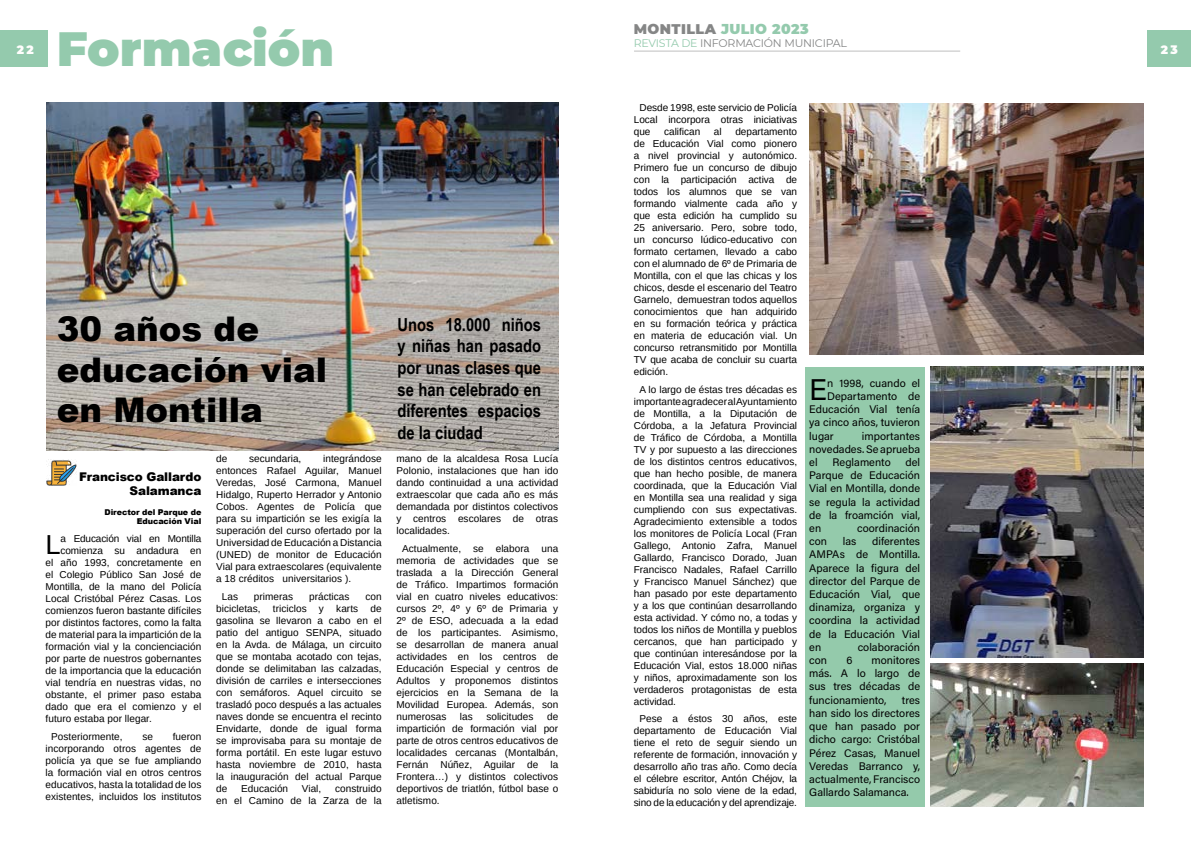
<style>
.page{position:relative;width:1191px;height:842px;background:#fff}
.page>*{position:absolute;margin:0;border:0;box-sizing:border-box;transform-origin:0 0}
.t1{font:900 48px "Montserrat";color:#94caad}
.t2{font:900 34px/40.8px "Arial";color:#000}
.t3{font:30px "Acumin Variable Concept";color:#000}
.t4{font:27.4px "Arimo";color:#000}
.t5{font:700 18px/21.6px "Arial Narrow";color:#000;text-align:justify}
.t6{font:900 14px "Montserrat";letter-spacing:.03em;color:#94caad}
.t7{font:900 12px/14.4px "Arial";letter-spacing:-.01em;color:#000;text-align:right}
.t8{font:900 12px "Montserrat";color:#fffefd}
.t9{font:11px/13.2px "Acumin Variable Concept";letter-spacing:.02em;color:#000;text-align:justify}
.t10{font:11px "Montserrat";letter-spacing:-.02em;color:#858686}
.t11{font:10px/12px "Arimo";letter-spacing:.005em;color:#000;text-align:justify}
.t12{font:10px "Arimo";letter-spacing:-.015em;color:#000}
.t13{font:900 8px/9.6px "Arial";letter-spacing:-.01em;color:#000;text-align:right}
.s1{color:#858686}
.s2{color:#94caad}
</style>
<div class="page">
<div style="left:805px;top:367px;width:119px;height:440px;background:#94caab"></div>
<div style="left:1147px;top:30px;width:43px;height:37px;background:#94caad"></div>
<hr style="left:634px;top:51px;width:326px;height:1px;background:#bfbfbf">
<div style="left:0;top:30px;width:48px;height:37px;background:#94caad"></div>
<img style="left:47px;top:103px;width:511px;height:348px">
<img style="left:809px;top:104px;width:334px;height:251px">
<img style="left:930px;top:664px;width:213px;height:143px">
<img style="left:930px;top:367px;width:213px;height:291px">
<img style="left:47px;top:460px;width:30px;height:26px">
<p class="t8" style="left:17px;top:41px;width:18px">22</p>
<h1 class="t1" style="left:57px;top:13px;width:279px">Formación</h1>
<h2 class="t2" style="left:57px;top:307px;width:272px">30 años de educación vial en Montilla</h2>
<h3 class="t5" style="left:397px;top:313px;width:145px">Unos 18.000 niños y niñas han pasado por unas clases que se han celebrado en diferentes espacios de la ciudad</h3>
<p class="t7" style="left:79px;top:469px;width:124px">Francisco Gallardo<br>Salamanca</p>
<p class="t13" style="left:105px;top:507px;width:98px">Director del Parque de<br>Educación Vial</p>
<h3 class="t4" style="left:46px;top:527px;width:17px">L</h3>
<p class="t12" style="left:60px;top:532px;width:142px">a Educación vial en Montilla</p>
<p class="t11" style="left:60px;top:545px;width:142px">comienza su andadura en</p>
<p class="t11" style="left:46px;top:557px;width:157px">el año 1993, concretamente en</p>
<p class="t11" style="left:46px;top:569px;width:157px">el Colegio Público San José de</p>
<p class="t11" style="left:46px;top:581px;width:157px">Montilla, de la mano del Policía</p>
<p class="t11" style="left:46px;top:593px;width:157px">Local Cristóbal Pérez Casas. Los</p>
<p class="t11" style="left:46px;top:605px;width:157px">comienzos fueron bastante difíciles</p>
<p class="t11" style="left:46px;top:617px;width:157px">por distintos factores, como la falta</p>
<p class="t11" style="left:46px;top:629px;width:157px">de material para la impartición de la</p>
<p class="t11" style="left:46px;top:641px;width:157px">formación vial y la concienciación</p>
<p class="t11" style="left:46px;top:653px;width:157px">por parte de nuestros gobernantes</p>
<p class="t11" style="left:46px;top:665px;width:157px">de la importancia que la educación</p>
<p class="t11" style="left:46px;top:677px;width:157px">vial tendría en nuestras vidas, no</p>
<p class="t11" style="left:46px;top:689px;width:157px">obstante, el primer paso estaba</p>
<p class="t11" style="left:46px;top:701px;width:157px">dado que era el comienzo y el</p>
<p class="t11" style="left:46px;top:713px;width:108px">futuro estaba por llegar.</p>
<p class="t11" style="left:51px;top:730px;width:73px">Posteriormente,</p>
<p class="t11" style="left:142px;top:730px;width:12px">se</p>
<p class="t11" style="left:46px;top:730px;width:157px;text-indent:127px">fueron incorporando otros agentes de policía ya que se fue ampliando la formación vial en otros centros educativos, hasta la totalidad de los existentes, incluidos los institutos</p>
<p class="t11" style="left:216px;top:453px;width:167px;text-indent:107px">integrándose entonces Rafael Aguilar, Manuel Veredas, José Carmona, Manuel Hidalgo, Ruperto Herrador y Antonio Cobos. Agentes de Policía que para su impartición se les exigía la superación del curso ofertado por la Universidad de Educación a Distancia (UNED) de monitor de Educación Vial para extraescolares (equivalente a 18 créditos universitarios ).</p>
<p class="t11" style="left:222px;top:591px;width:18px">Las</p>
<p class="t11" style="left:254px;top:591px;width:41px">primeras</p>
<p class="t11" style="left:309px;top:591px;width:42px">prácticas</p>
<p class="t11" style="left:216px;top:453px;width:13px">de</p>
<p class="t11" style="left:249px;top:453px;width:54px">secundaria,</p>
<p class="t11" style="left:216px;top:591px;width:167px;text-indent:149px">con bicicletas, triciclos y karts de gasolina se llevaron a cabo en el patio del antiguo SENPA, situado en la Avda. de Málaga, un circuito que se montaba acotado con tejas, donde se delimitaban las calzadas, división de carriles e intersecciones con semáforos. Aquel circuito se trasladó poco después a las actuales naves donde se encuentra el recinto Envidarte, donde de igual forma se improvisaba para su montaje de forma portátil. En este lugar estuvo hasta noviembre de 2010, hasta la inauguración del actual Parque de</p>
<p class="t11" style="left:241px;top:783px;width:49px">Educación</p>
<p class="t11" style="left:302px;top:783px;width:21px">Vial,</p>
<p class="t11" style="left:216px;top:783px;width:167px;text-align:right">construido<br>en el Camino de la Zarza de la</p>
<p class="t11" style="left:396px;top:453px;width:163px">mano de la alcaldesa Rosa Lucía Polonio, instalaciones que han ido dando continuidad a una actividad extraescolar que cada año es más demandada por distintos colectivos y centros escolares de otras localidades.</p>
<p class="t11" style="left:396px;top:543px;width:163px;text-indent:6px">Actualmente, se elabora una memoria de actividades que se traslada a la Dirección General de Tráfico. Impartimos formación vial en cuatro niveles educativos: cursos 2º, 4º y 6º de Primaria y 2º de ESO, adecuada a la edad de los participantes. Asimismo, se desarrollan de manera anual actividades en los centros de Educación Especial y centros de Adultos y proponemos distintos ejercicios en la Semana de la Movilidad Europea. Además, son numerosas</p>
<p class="t11" style="left:396px;top:711px;width:163px;text-indent:150px">de impartición de formación vial por parte de otros centros educativos de localidades cercanas (Montalbán, Fernán Núñez, Aguilar de la Frontera…) y distintos colectivos deportivos de triatlón, fútbol base o atletismo.</p>
<p class="t11" style="left:460px;top:711px;width:14px">las</p>
<p class="t11" style="left:486px;top:711px;width:49px">solicitudes</p>
<h3 class="t6" style="left:634px;top:18px;width:176px"><span class="s1">MONTILLA</span> JULIO 2023</h3>
<p class="t10" style="left:634px;top:35px;width:215px"><span class="s2">REVISTA DE</span> INFORMACIÓN MUNICIPAL</p>
<p class="t11" style="left:634px;top:102px;width:165px;text-indent:6px">Desde 1998, este servicio de Policía Local incorpora otras iniciativas que</p>
<p class="t11" style="left:634px;top:126px;width:165px;text-indent:102px">departamento de Educación Vial como pionero a nivel provincial y autonómico.<br>Primero fue un concurso de dibujo con la participación activa de todos los alumnos que se van formando vialmente cada año y que esta edición ha cumplido su 25 aniversario. Pero, sobre todo, un concurso lúdico-educativo con formato certamen, llevado a cabo con el alumnado de 6º de Primaria de Montilla, con el que las chicas y los chicos, desde el escenario del Teatro Garnelo, demuestran todos aquellos conocimientos que han adquirido en su formación teórica y práctica en materia de educación vial. Un concurso retransmitido por Montilla TV que acaba de concluir su cuarta edición.</p>
<p class="t11" style="left:634px;top:383px;width:165px;text-indent:6px">A lo largo de éstas tres décadas es importante agradecer al Ayuntamiento de Montilla, a la Diputación de Córdoba, a la Jefatura Provincial de Tráfico de Córdoba, a Montilla TV y por supuesto a las direcciones de los distintos centros educativos, que han hecho posible, de manera coordinada, que la Educación Vial en Montilla sea una realidad y siga cumpliendo con sus expectativas.<br>Agradecimiento extensible a todos los monitores de Policía Local (Fran Gallego, Antonio Zafra, Manuel Gallardo, Francisco Dorado, Juan Francisco Nadales, Rafael Carrillo y Francisco Manuel Sánchez) que han pasado por este departamento y a los que continúan desarrollando esta actividad. Y cómo no, a todas y todos los niños de Montilla y pueblos cercanos, que han participado y que continúan interesándose por la Educación Vial, estos 18.000 niñas y niños, aproximadamente son los verdaderos protagonistas de esta actividad.</p>
<p class="t11" style="left:634px;top:713px;width:165px;text-align:center">Pese a éstos 30 años, este departamento de Educación Vial tiene el reto de seguir siendo un referente de formación, innovación y desarrollo año tras año. Como decía el célebre escritor, Antón Chéjov, la sabiduría no solo viene de la edad, sino de la educación y del aprendizaje.</p>
<p class="t11" style="left:664px;top:126px;width:38px">califican</p>
<p class="t11" style="left:714px;top:126px;width:9px">al</p>
<h3 class="t3" style="left:809px;top:369px;width:19px">E</h3>
<p class="t9" style="left:827px;top:376px;width:94px">n 1998, cuando el</p>
<p class="t9" style="left:827px;top:389px;width:94px">Departamento de</p>
<p class="t9" style="left:809px;top:402px;width:112px">Educación Vial tenía</p>
<p class="t9" style="left:809px;top:416px;width:112px">ya cinco años, tuvieron</p>
<p class="t9" style="left:809px;top:429px;width:26px">lugar</p>
<p class="t9" style="left:809px;top:429px;width:112px;text-indent:52px">importantes novedades. Se aprueba el</p>
<p class="t9" style="left:809px;top:455px;width:112px;text-indent:96px">del Parque de Educación Vial en Montilla, donde se regula la actividad de la froamción vial, en</p>
<p class="t9" style="left:832px;top:455px;width:60px">Reglamento</p>
<p class="t9" style="left:857px;top:521px;width:64px">coordinación</p>
<p class="t9" style="left:809px;top:534px;width:112px;text-indent:63px">diferentes AMPAs de Montilla.<br>Aparece la figura del director del Parque de Educación Vial, que dinamiza, organiza y coordina la actividad de la Educación Vial en</p>
<p class="t9" style="left:809px;top:534px;width:19px">con</p>
<p class="t9" style="left:843px;top:534px;width:15px">las</p>
<p class="t9" style="left:857px;top:640px;width:64px">colaboración</p>
<p class="t9" style="left:809px;top:653px;width:112px;text-indent:62px">monitores más. A lo largo de sus tres décadas de funcionamiento,</p>
<p class="t9" style="left:809px;top:653px;width:19px">con</p>
<p class="t9" style="left:846px;top:653px;width:7px">6</p>
<p class="t9" style="left:809px;top:693px;width:112px;text-indent:93px">tres han sido los directores que han pasado por dicho cargo: Cristóbal Pérez Casas, Manuel Veredas Barranco y, actualmente, Francisco Gallardo Salamanca.</p>
<p class="t8" style="left:1160px;top:41px;width:19px">23</p>
</div>
